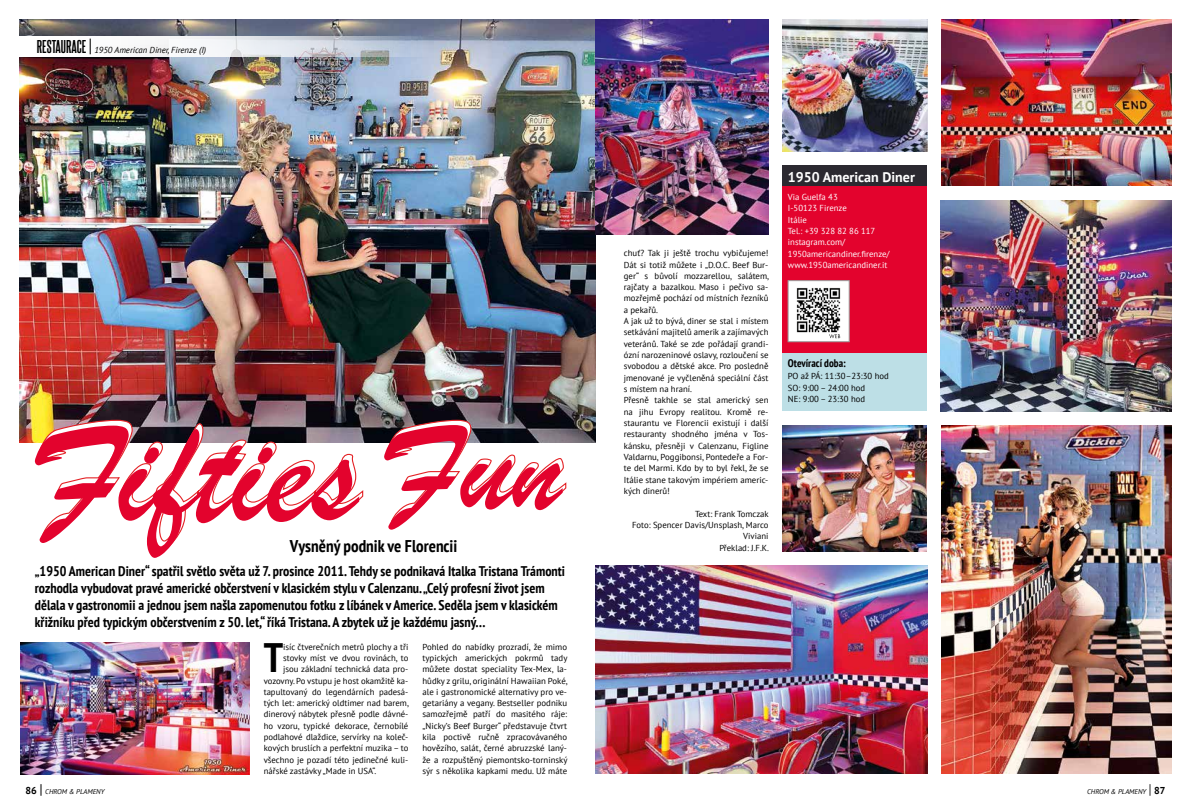
<style>
.page{position:relative;width:1191px;height:808px;background:#fff}
.page>*{position:absolute;margin:0;border:0;box-sizing:border-box;transform-origin:0 0}
.t1{font:700 condensed 41px "PT Sans";color:#000}
.t2{font:700 condensed 17px "PT Sans";color:#000}
.t3{font:700 condensed 14px/17px "PT Sans";color:#000}
.t4{font:700 14px "PT Sans";color:#fff}
.t5{font:700 condensed 11px "PT Sans";color:#000}
.t6{font:8.7px/11.3px "PT Sans";color:#000}
.t7{font:8.7px/11.3px "PT Sans";color:#fff}
.t8{font:italic 8.7px "PT Sans";color:#000}
.t9{font:italic 7px "PT Sans";color:#000}
.s1{font-family:"Steelfish Rg";font-weight:700;font-style:normal;font-size:16px}
.s2{font-weight:700;font-style:normal;font-size:10px}
.s3{font-style:normal;font-size:14px}
</style>
<div class="page">
<img style="left:20px;top:20px;width:575px;height:422px">
<svg style="left:20px;top:36px;width:409px;height:21px"></svg>
<img style="left:941px;top:201px;width:230px;height:210px">
<img style="left:941px;top:20px;width:230px;height:166px">
<img style="left:595px;top:565px;width:332px;height:209px">
<img style="left:941px;top:426px;width:230px;height:348px">
<img style="left:782px;top:20px;width:145px;height:132px">
<img style="left:20px;top:643px;width:229px;height:131px">
<svg style="left:37px;top:419px;width:327px;height:83px"></svg>
<svg style="left:35px;top:426px;width:324px;height:132px"></svg>
<svg style="left:384px;top:419px;width:183px;height:111px"></svg>
<div style="left:782px;top:186px;width:144px;height:225px;background:#bddfe6"></div>
<div style="left:782px;top:186px;width:144px;height:167px;background:#e3032d"></div>
<div style="left:788px;top:280px;width:61px;height:62px;background:#fff;border:1px solid #9d9c9c"></div>
<img style="left:796px;top:288px;width:45px;height:45px">
<div style="left:782px;top:166px;width:144px;height:20px;background:#2b2930"></div>
<svg style="left:829px;top:334px;width:11px;height:4px"></svg>
<img style="left:782px;top:426px;width:144px;height:126px">
<img style="left:595px;top:20px;width:173px;height:215px">
<p class="t8" style="left:37px;top:45px;width:171px"><span class="s1">RESTAURACE |</span> 1950 American Diner, Firenze (I)</p>
<h2 class="t2" style="left:290px;top:535px;width:169px">Vysněný podnik ve Florencii</h2>
<p class="t3" style="left:35px;top:562px;width:532px">„1950 American Diner“ spatřil světlo světa už 7. prosince 2011. Tehdy se podnikavá Italka Tristana Trámonti rozhodla vybudovat pravé americké občerstvení v klasickém stylu v Calenzanu. „Celý profesní život jsem dělala v gastronomii a jednou jsem našla zapomenutou fotku z líbánek v Americe. Seděla jsem v klasickém křižníku před typickým občerstvením z 50. let,“ říká Tristana. A zbytek už je každému jasný…</p>
<h1 class="t1" style="left:264px;top:631px;width:21px">T</h1>
<p class="t6" style="left:283px;top:641px;width:127px">isíc čtverečních metrů plochy a tři</p>
<p class="t6" style="left:422px;top:641px;width:147px;text-align:justify">Pohled do nabídky prozradí, že mimo typických amerických pokrmů tady můžete dostat speciality Tex-Mex, la&shy;hůdky z grilu, originální Hawaiian Poké, ale i gastronomické alternativy pro ve&shy;getariány a vegany. Bestseller podniku samozřejmě patří do masitého ráje: „Nicky’s Beef Burger“ představuje čtvrt kila poctivě ručně zpracovávaného hovězího, salát, černé abruzzské laný&shy;že a rozpuštěný piemontsko-torninský sýr s několika kapkami medu. Už máte</p>
<p class="t6" style="left:283px;top:652px;width:127px">stovky míst ve dvou rovinách, to</p>
<p class="t6" style="left:283px;top:663px;width:127px">jsou základní technická data pro-</p>
<p class="t6" style="left:264px;top:675px;width:146px">vozovny. Po vstupu je host okamžitě ka-</p>
<p class="t6" style="left:264px;top:686px;width:146px">tapultovaný do legendárních padesá-</p>
<p class="t6" style="left:264px;top:697px;width:147px">tých let: americký oldtimer nad barem,</p>
<p class="t6" style="left:264px;top:708px;width:146px">dinerový nábytek přesně podle dávné-</p>
<p class="t6" style="left:264px;top:720px;width:146px">ho vzoru, typické dekorace, černobílé</p>
<p class="t6" style="left:264px;top:731px;width:146px">podlahové dlaždice, servírky na koleč-</p>
<p class="t6" style="left:264px;top:742px;width:146px">kových bruslích a perfektní muzika – to</p>
<p class="t6" style="left:264px;top:754px;width:146px">všechno je pozadí této jedinečné kuli-</p>
<p class="t6" style="left:264px;top:765px;width:114px">nářské zastávky „Made in USA“.</p>
<p class="t9" style="left:26px;top:787px;width:80px"><span class="s2">86</span> <span class="s3">|</span> CHROM &amp; PLAMENY</p>
<p class="t6" style="left:624px;top:247px;width:147px">chuť? Tak ji ještě trochu vybičujeme!<br>Dát si totiž můžete i „D.O.C. Beef Bur&shy;ger“ s bůvolí mozzarellou, salátem, rajčaty a bazalkou. Maso i pečivo sa&shy;mozřejmě pochází od místních řezníků a pekařů.<br>A jak už to bývá, diner se stal i místem setkávání majitelů amerik a zajímavých veteránů. Také se zde pořádají grandi&shy;ózní narozeninové oslavy, rozloučení se svobodou a dětské akce. Pro posledně jmenované je vyčleněná speciální část s místem na hraní.<br>Přesně takhle se stal americký sen na jihu Evropy realitou. Kromě re&shy;staurantu ve Florencii existují i další restauranty shodného jména v Tos&shy;kánsku, přesněji v Calenzanu, Figline Valdarnu, Poggibonsi, Pontedeře a For&shy;te del Marmi. Kdo by to byl řekl, že se Itálie stane takovým impériem americ&shy;kých dinerů!</p>
<p class="t6" style="left:632px;top:508px;width:139px;text-align:right">Text: Frank Tomczak<br>Foto: Spencer Davis/Unsplash, Marco<br>Viviani<br>Překlad: J.F.K.</p>
<h3 class="t4" style="left:788px;top:167px;width:128px">1950 American Diner</h3>
<p class="t7" style="left:788px;top:191px;width:103px">Via Guelfa 43<br>I-50123 Firenze<br>Itálie<br>Tel.: +39 328 82 86 117 instagram.com/<br>1950americandiner.firenze/ www.1950americandiner.it</p>
<p class="t5" style="left:788px;top:356px;width:59px">Otevírací doba:</p>
<p class="t6" style="left:788px;top:370px;width:102px">PO až PÁ: 11:30–23:30 hod<br>SO: 9:00 – 24:00 hod<br>NE: 9:00 – 23:30 hod</p>
<p class="t9" style="left:1087px;top:787px;width:80px">CHROM &amp; PLAMENY <span class="s3">|</span> <span class="s2">87</span></p>
</div>
